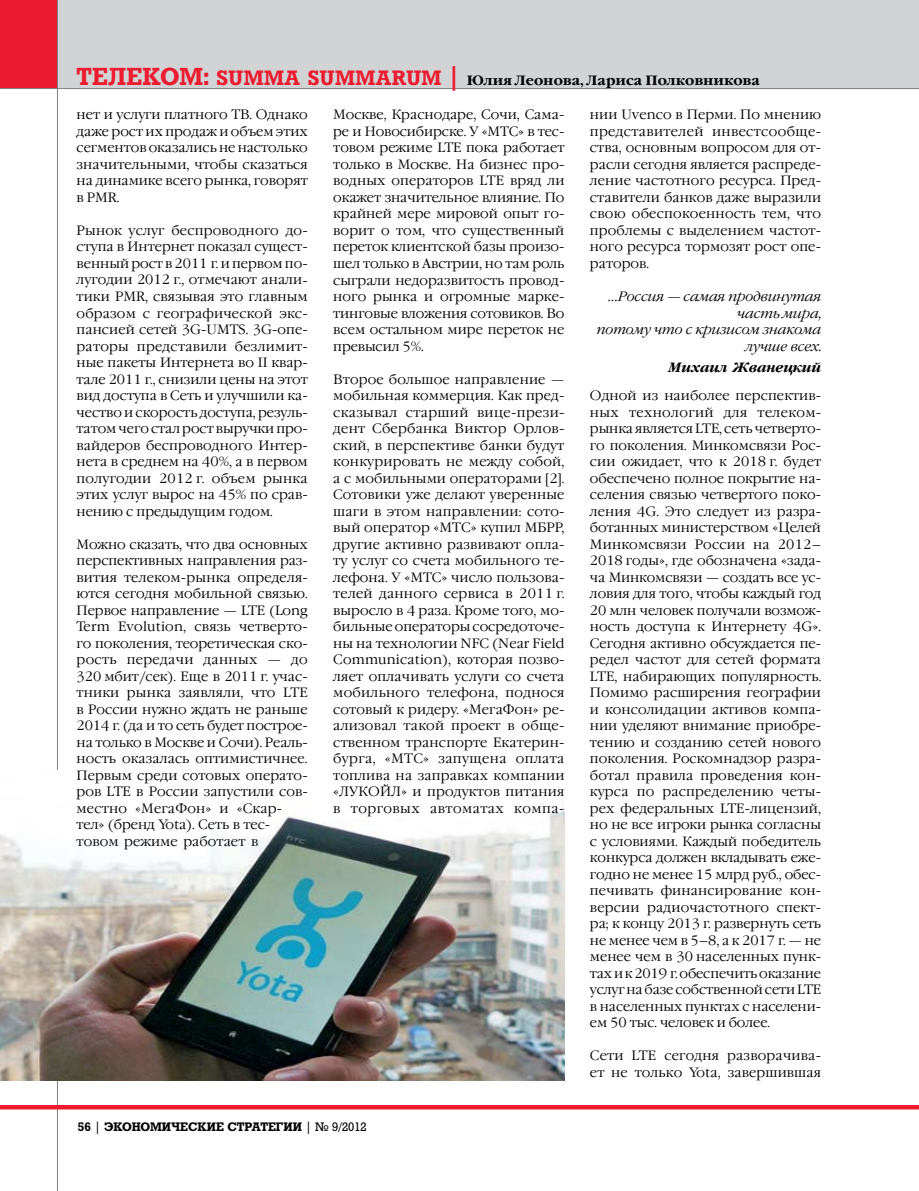
<style>
.page{position:relative;width:919px;height:1191px;background:#fff}
.page>*{position:absolute;margin:0;border:0;box-sizing:border-box;transform-origin:0 0}
.t1{font:700 24px "Rodeo";color:#ed1b2f}
.t2{font:300 13.5px/16.5px "Garamond C";letter-spacing:.005em;color:#000;text-align:justify}
.t3{font:italic 300 13.5px/16.5px "Garamond C";color:#000;text-align:right}
.t4{font:700 13.5px "Garamond C";color:#000}
.t5{font:italic 700 13.5px "Garamond C";color:#000}
.t6{font:700 12px "Rodeo";color:#000}
.t7{font:12px "Rodeo";color:#000}
.s1{font-family:"Rodeo";font-size:24px;color:#ed1b2f}
.s2{font-family:"Rodeo";font-size:20.25px;color:#ed1b2f}
.s3{font-weight:400}
.s4{font-weight:700}
</style>
<div class="page">
<div style="left:56px;top:0;width:862px;height:89px;background:#d1d3d4"></div>
<div style="left:0;top:0;width:58px;height:89px;background:#ed1b2f"></div>
<hr style="left:57px;top:0;width:1px;height:1191px;background:#808284">
<hr style="left:0;top:88px;width:918px;height:1px;background:#808284">
<hr style="left:0;top:1105px;width:918px;height:4px;background:#ed1b2f">
<hr style="left:918px;top:0;width:1px;height:89px;background:#d1d3d4">
<img style="left:0;top:771px;width:564px;height:309px">
<h1 class="t1" style="left:77px;top:62px;width:19px">ТЕЛЕКОМ</h1>
<p class="t4" style="left:203px;top:73px;width:558px"><span class="s1">:</span> <span class="s2">SUMMA SUMMARUM</span> <span class="s1">|</span> Юлия Леонова, Лариса Полковникова</p>
<p class="t2" style="left:77px;top:107px;width:233px">нет и услуги платного ТВ. Однако даже рост их продаж и объем этих сегментов оказались не настолько значительными, чтобы сказаться на динамике всего рынка, говорят в PMR.</p>
<p class="t2" style="left:77px;top:223px;width:233px">Рынок услуг беспроводного до&shy;ступа в Интернет показал сущест&shy;венный рост в 2011 г. и первом по&shy;лугодии 2012 г., отмечают анали&shy;тики PMR, связывая это главным образом с географической экс&shy;пансией сетей 3G-UMTS. 3G-опе&shy;раторы представили безлимит&shy;ные пакеты Интернета во II квар&shy;тале 2011 г., снизили цены на этот вид доступа в Сеть и улучшили ка&shy;чество и скорость доступа, резуль&shy;татом чего стал рост выручки про&shy;вайдеров беспроводного Интер&shy;нета в среднем на 40%, а в первом полугодии 2012 г. объем рынка этих услуг вырос на 45% по срав&shy;нению с предыдущим годом.</p>
<p class="t2" style="left:77px;top:536px;width:233px;text-align:left">Можно сказать, что два основных перспективных направления раз&shy;вития телеком-рынка определя&shy;ются сегодня мобильной связью.<br>Первое направление — LTE (Long<br>Term Evolution, связь четверто&shy;го поколения, теоретическая ско&shy;рость передачи данных — до<br>320 мбит/сек). Еще в 2011 г. учас&shy;тники рынка заявляли, что LTE в России нужно ждать не раньше<br>2014 г. (да и то сеть будет построе&shy;на только в Москве и Сочи). Реаль&shy;ность оказалась оптимистичнее.<br>Первым среди сотовых операто&shy;ров LTE в России запустили сов&shy;местно «МегаФон» и «Скар&shy;тел» (бренд Yota). Сеть в тес&shy;товом режиме работает в</p>
<p class="t2" style="left:333px;top:107px;width:233px">Москве, Краснодаре, Сочи, Сама&shy;ре и Новосибир-ске. У «МТС» в тес&shy;товом режиме LTE пока работает только в Москве. На бизнес про&shy;водных операторов LTE вряд ли окажет значительное влияние. По крайней мере мировой опыт го&shy;ворит о том, что существенный переток клиентской базы произо&shy;шел только в Австрии, но там роль сыграли недоразвитость провод&shy;ного рынка и огромные марке&shy;тинговые вложения сотовиков. Во всем остальном мире переток не превысил 5%.</p>
<p class="t2" style="left:333px;top:371px;width:233px">Второе большое направление — мобильная коммерция. Как пред&shy;сказывал старший вице-прези&shy;дент Сбербанка Виктор Орлов&shy;ский, в перспективе банки будут конкурировать не между собой, а с мобильными операторами [2].<br>Сотовики уже делают уверенные шаги в этом направлении: сото&shy;вый оператор «МТС» купил МБРР, другие активно развивают опла&shy;ту услуг со счета мобильного те&shy;лефона. У «МТС» число пользова&shy;телей данного сервиса в 2011 г. выросло в 4 раза. Кроме того, мо&shy;бильные операторы сосредоточе&shy;ны на технологии NFC (Near Field Communication), которая позво&shy;ляет оплачивать услуги со счета мобильного телефона, поднося сотовый к ридеру. «МегаФон» ре&shy;ализовал такой проект в обще&shy;ственном транспорте Екатерин&shy;бурга, «МТС» запущена оплата топлива на заправках компании «ЛУКОЙЛ» и продуктов питания в торговых автоматах компа-</p>
<p class="t2" style="left:590px;top:107px;width:233px">нии Uvenco в Перми. По мнению представителей инвестсообще&shy;ства, основным вопросом для от&shy;расли сегодня является распреде&shy;ление частотного ресурса. Пред&shy;ставители банков даже выразили свою обеспокоенность тем, что проблемы с выделением частот&shy;ного ресурса тормозят рост опе&shy;раторов.</p>
<p class="t3" style="left:596px;top:289px;width:226px">...Россия — самая продвинутая часть мира,<br>потому что с кризисом знакома лучше всех.</p>
<p class="t5" style="left:669px;top:359px;width:154px">Михаил Жванецкий</p>
<p class="t2" style="left:590px;top:388px;width:233px">Одной из наиболее перспектив&shy;ных технологий для телеком&shy;рынка является LTE, сеть четверто&shy;го поколения. Минкомсвязи Рос&shy;сии ожидает, что к 2018 г. будет обеспечено полное покрытие на&shy;селения связью четвертого поко&shy;ления 4G. Это следует из разра&shy;ботанных министерством «Целей Минкомсвязи России на 2012– 2018 годы», где обозначена «зада&shy;ча Минкомсвязи — создать все ус&shy;ловия для того, чтобы каждый год 20 млн человек получали возмож&shy;ность доступа к Интернету 4G».<br>Сегодня активно обсуждается пе&shy;редел частот для сетей формата LTE, набирающих популярность.<br>Помимо расширения географии и консолидации активов компа&shy;нии уделяют внимание приобре&shy;тению и созданию сетей нового поколения. Роскомнадзор разра&shy;ботал правила проведения кон&shy;курса по распределению четы&shy;рех федеральных LTE-лицензий, но не все игроки рынка согласны с условиями. Каждый победитель конкурса должен вкладывать еже&shy;годно не менее 15 млрд руб., обес&shy;печивать финансирование кон&shy;версии радиочастотного спект&shy;ра; к концу 2013 г. развернуть сеть не менее чем в 5–8, а к 2017 г. — не менее чем в 30 населенных пунк&shy;тах и к 2019 г. обеспечить оказание услуг на базе собственной сети LTE в населенных пунктах с населени&shy;ем 50 тыс. человек и более.</p>
<p class="t2" style="left:590px;top:1048px;width:233px">Сети LTE сегодня разворачива&shy;ет не только Yota, завершившая</p>
<p class="t6" style="left:78px;top:1119px;width:47px">56 <span class="s3">|</span>ЭКОНОМ</p>
<p class="t6" style="left:162px;top:1119px;width:28px">ИЧЕСК</p>
<p class="t6" style="left:207px;top:1119px;width:30px">ИЕ СТР</p>
<p class="t7" style="left:251px;top:1120px;width:117px"><span class="s4">АТЕГИИ</span> | № 9/2012</p>
</div>
